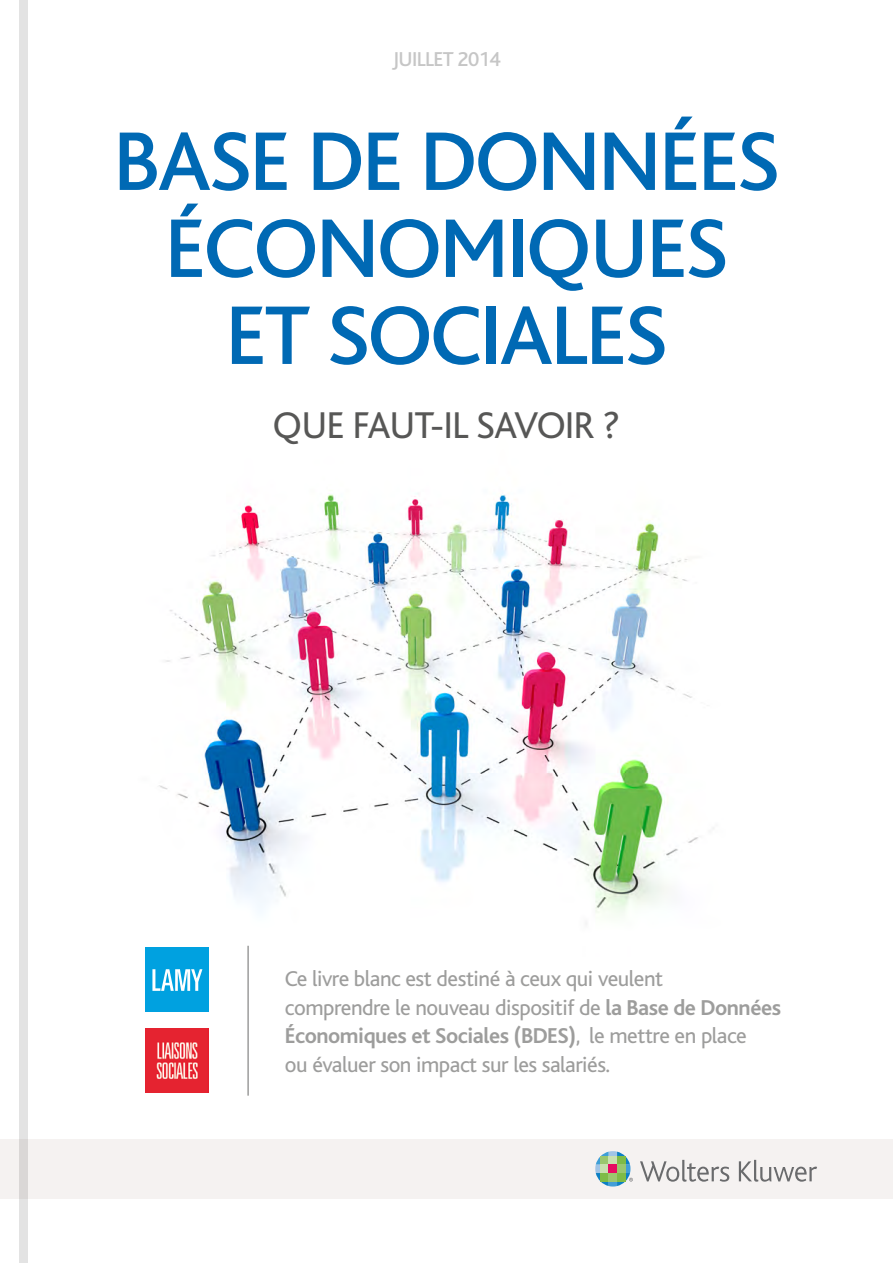
<style>
.page{position:relative;width:893px;height:1263px;background:#fff}
.page>*{position:absolute;margin:0;border:0;box-sizing:border-box;transform-origin:0 0}
.t1{font:500 87px/87px "Bliss";letter-spacing:-.025em;color:#0069b4;text-align:center}
.t2{font:39px "Bliss";letter-spacing:-.025em;color:#575756}
.t3{font:22.5px/28.5px "Bliss";letter-spacing:-.02em;color:#9d9d9c}
.t4{font:500 21px "Bliss";letter-spacing:-.03em;color:#c6c6c6}
.s1{font-weight:700}
</style>
<div class="page">
<img style="left:159px;top:493px;width:555px;height:453px">
<div style="left:0;top:1139px;width:893px;height:60px;background:#f5f2f1"></div>
<svg style="left:640px;top:1160px;width:89px;height:22px"></svg>
<svg style="left:739px;top:1160px;width:78px;height:22px"></svg>
<svg style="left:595px;top:1151px;width:38px;height:35px"></svg>
<div style="left:19px;top:0;width:8px;height:1263px;background:#e3e3e3"></div>
<hr style="left:247px;top:946px;width:2px;height:150px;background:#9d9d9c">
<img style="left:145px;top:1029px;width:64px;height:64px">
<div style="left:145px;top:947px;width:64px;height:64px;background:#00a1e0"></div>
<svg style="left:152px;top:969px;width:50px;height:22px"></svg>
<p class="t4" style="left:392px;top:48px;width:110px">JUILLET 2014</p>
<h1 class="t1" style="left:113px;top:120px;width:668px">BASE DE DONNÉES<br>ÉCONOMIQUES<br>ET SOCIALES</h1>
<h2 class="t2" style="left:273px;top:405px;width:349px">que faut-il savoir ?</h2>
<p class="t3" style="left:285px;top:965px;width:498px">Ce livre blanc est destiné à ceux qui veulent<br>comprendre le nouveau dispositif de <span class="s1">la Base de Données économiques et Sociales (BDES)</span>, le mettre en place<br>ou évaluer son impact sur les salariés.</p>
</div>
